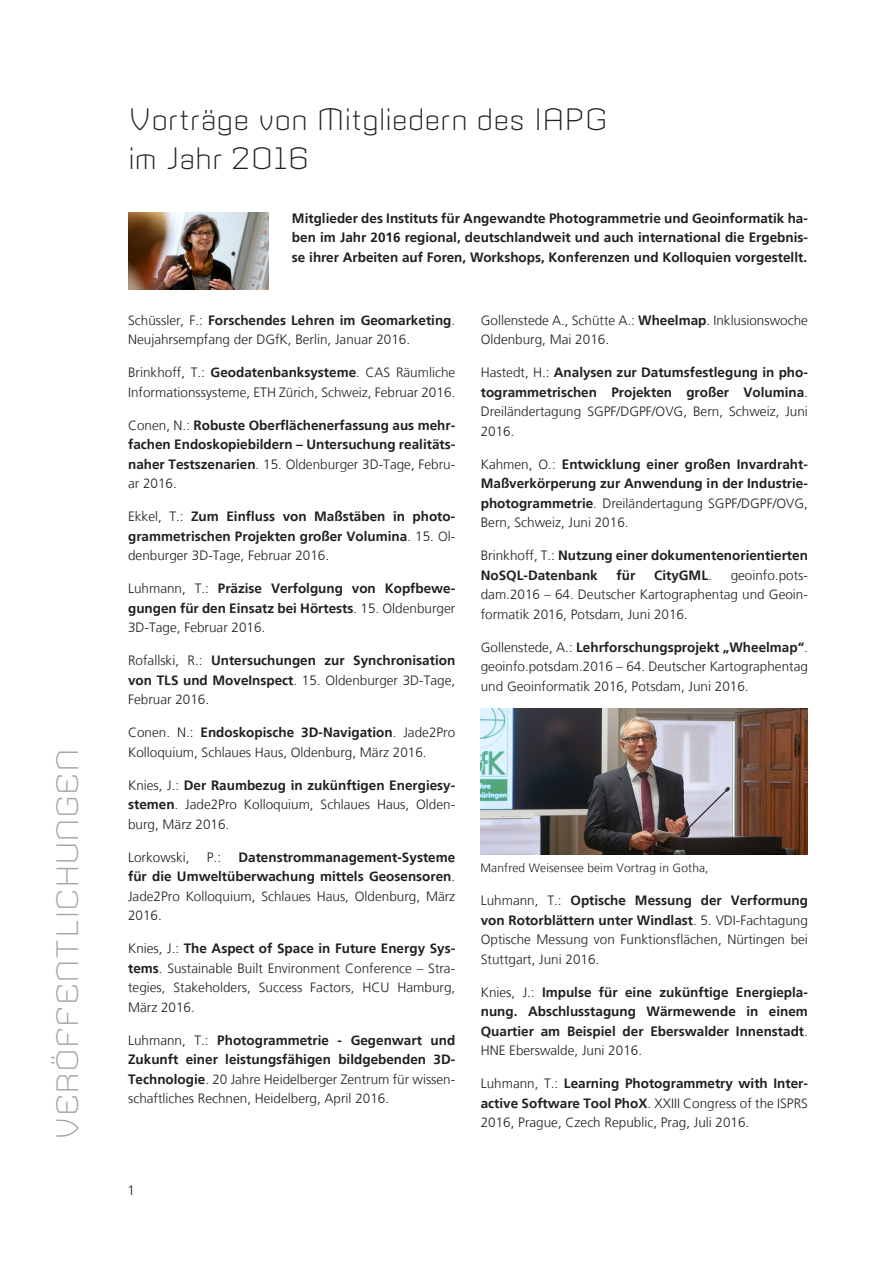
<style>
.page{position:relative;width:893px;height:1263px;background:#fff}
.page>*{position:absolute;margin:0;border:0;box-sizing:border-box;transform-origin:0 0}
.t1{font:300 30px/39px "Armada";letter-spacing:-.005em;color:#231f20}
.Lauf{font:300 30px "Armada";letter-spacing:-.01em;color:#9da69f}
.Lauf-2{font:700 13.5px/19.5px "NDS Frutiger";color:#231f20;text-align:justify}
.t2{font:300 13.5px/19.5px "NDS Frutiger";color:#231f20;text-align:justify}
.Lauf-3{font:300 12px "NDS Frutiger";letter-spacing:.01em;color:#231f20}
.s1{font-weight:700}
.s2{font-weight:300}
</style>
<div class="page">
<img style="left:128px;top:213px;width:140px;height:76px">
<img style="left:480px;top:709px;width:328px;height:146px">
<p class="Lauf" style="left:49px;top:1140px;width:393px;rotate:-90deg">VERÖFFENTLICHUNGEN</p>
<p class="t1" style="left:128px;top:100px;width:481px">Vorträge von Mitgliedern des IAPG im Jahr 2016</p>
<p class="Lauf-2" style="left:292px;top:208px;width:517px">Mitglieder des Instituts für Angewandte Photogrammetrie und Geoinformatik ha&shy;ben im Jahr 2016 regional, deutschlandweit und auch international die Ergebnis&shy;se ihrer Arbeiten auf Foren, Workshops, Konferenzen und Kolloquien vorgestellt.</p>
<p class="t2" style="left:128px;top:311px;width:329px">Schüssler, F.: <span class="s1">Forschendes Lehren im Geomarketing</span>.<br>Neujahrsempfang der DGfK, Berlin, Januar 2016.</p>
<p class="t2" style="left:128px;top:363px;width:329px">Brinkhoff, T.: <span class="s1">Geodatenbanksysteme</span>. CAS Räumliche<br>Informationssysteme, ETH Zürich, Schweiz, Februar 2016.</p>
<p class="Lauf-2" style="left:128px;top:415px;width:329px"><span class="s2">Conen, N.:</span> Robuste Oberflächenerfassung aus mehr&shy;fachen Endoskopiebildern – Untersuchung realitäts&shy;naher Testszenarien<span class="s2">. 15. Oldenburger 3D-Tage, Febru&shy;ar 2016.</span></p>
<p class="Lauf-2" style="left:128px;top:507px;width:329px"><span class="s2">Ekkel, T.:</span> Zum Einfluss von Maßstäben in photo&shy;grammetrischen Projekten großer Volumina<span class="s2">. 15. Ol&shy;denburger 3D-Tage, Februar 2016.</span></p>
<p class="Lauf-2" style="left:128px;top:579px;width:329px"><span class="s2">Luhmann, T.:</span> Präzise Verfolgung von Kopfbewe&shy;gungen für den Einsatz bei Hörtests<span class="s2">. 15. Oldenburger 3D-Tage, Februar 2016.</span></p>
<p class="Lauf-2" style="left:128px;top:651px;width:329px"><span class="s2">Rofallski, R.:</span> Untersuchungen zur Synchronisation von TLS und MoveInspect<span class="s2">. 15. Oldenburger 3D-Tage, Februar 2016.</span></p>
<p class="t2" style="left:128px;top:723px;width:329px">Conen. N.: <span class="s1">Endoskopische 3D-Navigation</span>. Jade2Pro<br>Kolloquium, Schlaues Haus, Oldenburg, März 2016.</p>
<p class="t2" style="left:128px;top:776px;width:329px">Knies, J.: <span class="s1">Der Raumbezug in zukünftigen Energiesy&shy;stemen</span>. Jade2Pro Kolloquium, Schlaues Haus, Olden&shy;burg, März 2016.</p>
<p class="t2" style="left:128px;top:848px;width:63px">Lorkowski,</p>
<p class="t2" style="left:207px;top:848px;width:16px">P.:</p>
<p class="Lauf-2" style="left:128px;top:847px;width:329px;text-indent:110px">Datenstrommanagement-Systeme für die Umweltüberwachung mittels Geosensoren<span class="s2">.<br>Jade2Pro Kolloquium, Schlaues Haus, Oldenburg, März 2016.</span></p>
<p class="t2" style="left:128px;top:939px;width:329px">Knies, J.: <span class="s1">The Aspect of Space in Future Energy Sys&shy;tems</span>. Sustainable Built Environment Conference – Stra&shy;tegies, Stakeholders, Success Factors, HCU Hamburg, März 2016.</p>
<p class="t2" style="left:128px;top:1031px;width:329px">Luhmann, T.: <span class="s1">Photogrammetrie - Gegenwart und Zukunft einer leistungsfähigen bildgebenden 3D-Technologie</span>. 20 Jahre Heidelberger Zentrum für wissen&shy;schaftliches Rechnen, Heidelberg, April 2016.</p>
<p class="t2" style="left:128px;top:1181px;width:9px">1</p>
<p class="t2" style="left:481px;top:311px;width:329px">Gollenstede A., Schütte A.: <span class="s1">Wheelmap</span>. Inklusionswoche<br>Oldenburg, Mai 2016.</p>
<p class="Lauf-2" style="left:481px;top:363px;width:329px"><span class="s2">Hastedt, H.:</span> Analysen zur Datumsfestlegung in pho&shy;togrammetrischen Projekten großer Volumina<span class="s2">.<br>Dreiländertagung SGPF/DGPF/OVG, Bern, Schweiz, Juni 2016.</span></p>
<p class="Lauf-2" style="left:481px;top:454px;width:329px"><span class="s2">Kahmen, O.:</span> Entwicklung einer großen Invardraht-Maßverkörperung zur Anwendung in der Industrie&shy;photogrammetrie<span class="s2">. Dreiländertagung SGPF/DGPF/OVG, Bern, Schweiz, Juni 2016.</span></p>
<p class="Lauf-2" style="left:481px;top:546px;width:329px"><span class="s2">Brinkhoff, T.:</span> Nutzung einer dokumentenorientierten</p>
<p class="Lauf-2" style="left:481px;top:565px;width:119px">NoSQL-Datenbank</p>
<p class="Lauf-2" style="left:617px;top:565px;width:20px">für</p>
<p class="Lauf-2" style="left:654px;top:565px;width:59px">CityGML<span class="s2">.</span></p>
<p class="t2" style="left:481px;top:566px;width:329px;text-indent:250px">geoinfo.pots&shy;dam.2016 – 64. Deutscher Kartographentag und Geoin&shy;formatik 2016, Potsdam, Juni 2016.</p>
<p class="t2" style="left:481px;top:638px;width:329px">Gollenstede, A.: <span class="s1">Lehrforschungsprojekt „Wheelmap“</span>. geoinfo.potsdam.2016 – 64. Deutscher Kartographentag und Geoinformatik 2016, Potsdam, Juni 2016.</p>
<p class="Lauf-3" style="left:480px;top:861px;width:230px">Manfred Weisensee beim Vortrag in Gotha,</p>
<p class="t2" style="left:481px;top:891px;width:329px">Luhmann, T.: <span class="s1">Optische Messung der Verformung von Rotorblättern unter Windlast</span>. 5. VDI-Fachtagung Optische Messung von Funktionsflächen, Nürtingen bei Stuttgart, Juni 2016.</p>
<p class="Lauf-2" style="left:481px;top:982px;width:329px"><span class="s2">Knies, J.:</span> Impulse für eine zukünftige Energiepla&shy;nung. Abschlusstagung Wärmewende in einem Quartier am Beispiel der Eberswalder Innenstadt<span class="s2">.<br>HNE Eberswalde, Juni 2016.</span></p>
<p class="t2" style="left:481px;top:1074px;width:329px">Luhmann, T.: <span class="s1">Learning Photogrammetry with Inter&shy;active Software Tool PhoX</span>. XXIII Congress of the ISPRS 2016, Prague, Czech Republic, Prag, Juli 2016.</p>
</div>
